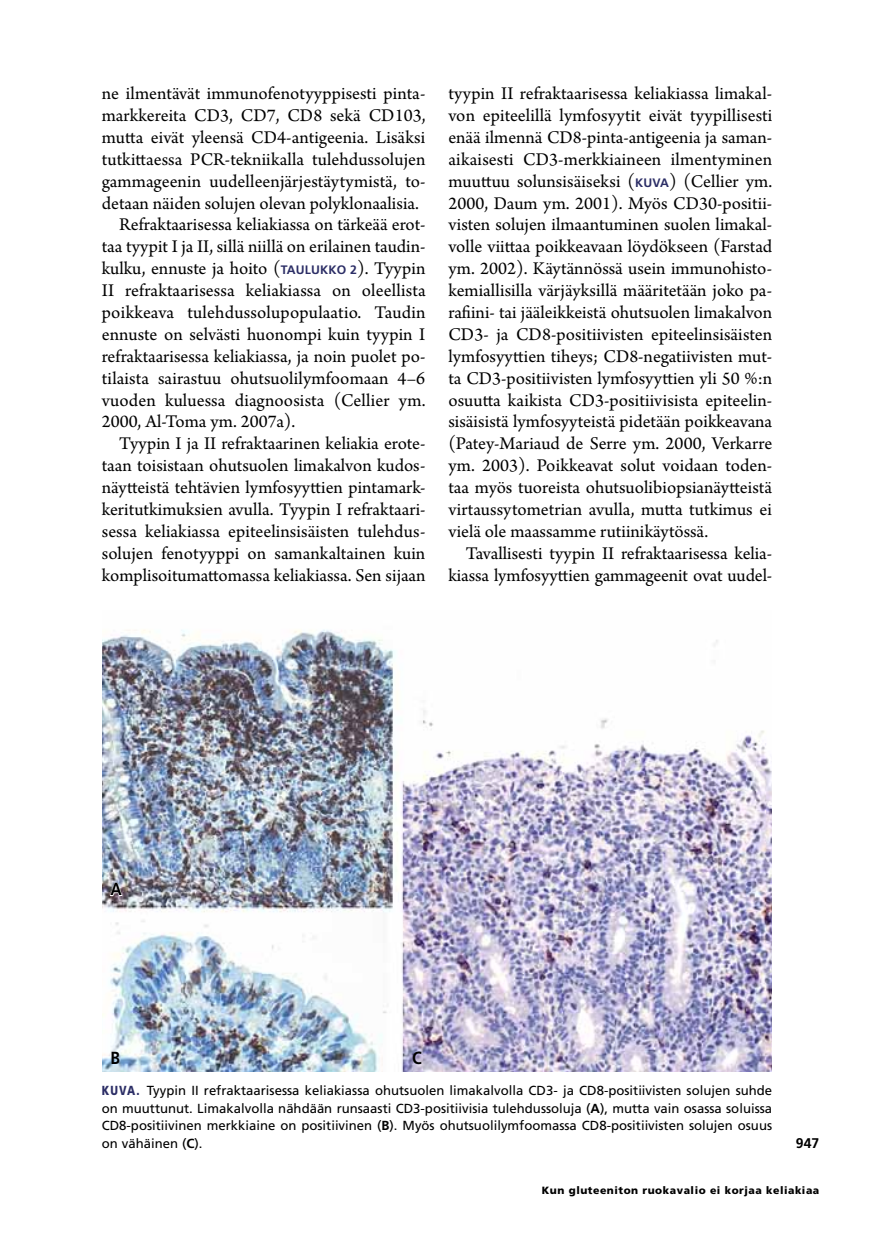
<style>
.page{position:relative;width:874px;height:1241px;background:#fff}
.page>*{position:absolute;margin:0;border:0;box-sizing:border-box;transform-origin:0 0}
.t1{font:18.9px/21.9px "Arno Pro";color:#000;text-align:justify}
.t2{font:700 17.5px "Frutiger LT Std";color:#000;scale:.9 1}
.t3{font:700 14px "Frutiger LT Std";color:#000}
.t4{font:13.12px/17.5px "Frutiger LT Std";color:#000;text-align:justify}
.t5{font:900 10.5px "Frutiger LT Std";letter-spacing:.05em;color:#000}
.s1{font-family:"Frutiger LT Std";font-weight:700;font-size:12.25px;color:#2c2e66}
.s2{font-weight:900;color:#2c2e66}
.s3{font-weight:700}
</style>
<div class="page">
<img style="left:102px;top:629px;width:669px;height:441px">
<svg style="left:109px;top:879px;width:14px;height:17px"></svg>
<p class="t1" style="left:102px;top:83px;width:325px">ne ilmentävät immunofenotyyppisesti pinta-</p>
<p class="t1" style="left:102px;top:105px;width:325px">markkereita CD3, CD7, CD8 sekä CD103,</p>
<p class="t1" style="left:102px;top:127px;width:325px">mutta eivät yleensä CD4-antigeenia. Lisäksi</p>
<p class="t1" style="left:102px;top:149px;width:325px">tutkittaessa PCR‑tekniikalla tulehdussolujen</p>
<p class="t1" style="left:102px;top:171px;width:325px">gammageenin uudelleenjärjestäytymistä, to-</p>
<p class="t1" style="left:102px;top:193px;width:318px">detaan näiden solujen olevan polyklonaalisia.</p>
<p class="t1" style="left:119px;top:215px;width:308px">Refraktaarisessa keliakiassa on tärkeää erot-</p>
<p class="t1" style="left:102px;top:237px;width:325px">taa tyypit I ja II, sillä niillä on erilainen taudin-</p>
<p class="t1" style="left:102px;top:258px;width:325px">kulku, ennuste ja hoito (<span class="s1">TAULUKKO 2</span>). Tyypin</p>
<p class="t1" style="left:102px;top:280px;width:325px">II refraktaarisessa keliakiassa on oleellista</p>
<p class="t1" style="left:102px;top:302px;width:325px">poikkeava tulehdussolupopulaatio. Taudin</p>
<p class="t1" style="left:102px;top:324px;width:325px">ennuste on selvästi huonompi kuin tyypin I</p>
<p class="t1" style="left:102px;top:346px;width:325px">refraktaarisessa keliakiassa, ja noin puolet po-</p>
<p class="t1" style="left:102px;top:368px;width:325px">tilaista sairastuu ohutsuolilymfoomaan 4–6</p>
<p class="t1" style="left:102px;top:390px;width:325px">vuoden kuluessa diagnoosista (Cellier ym.</p>
<p class="t1" style="left:102px;top:412px;width:195px">2000, Al-Toma ym. 2007a).</p>
<p class="t1" style="left:119px;top:433px;width:308px">Tyypin I ja II refraktaarinen keliakia erote-</p>
<p class="t1" style="left:102px;top:455px;width:325px">taan toisistaan ohutsuolen limakalvon kudos-</p>
<p class="t1" style="left:102px;top:477px;width:325px">näytteistä tehtävien lymfosyyttien pintamark-</p>
<p class="t1" style="left:102px;top:499px;width:325px">keritutkimuksien avulla. Tyypin I refraktaari-</p>
<p class="t1" style="left:102px;top:521px;width:325px">sessa keliakiassa epiteelinsisäisten tulehdus-</p>
<p class="t1" style="left:102px;top:543px;width:325px">solujen fenotyyppi on samankaltainen kuin</p>
<p class="t1" style="left:102px;top:565px;width:325px">komplisoitumattomassa keliakiassa. Sen sijaan</p>
<p class="t1" style="left:448px;top:83px;width:325px">tyypin II refraktaarisessa keliakiassa limakal&shy;von epiteelillä lymfosyytit eivät tyypillisesti enää ilmennä CD8-pinta-antigeenia ja saman&shy;aikaisesti CD3-merkkiaineen ilmentyminen muuttuu solunsisäiseksi (<span class="s1">KU VA</span> ) (Cellier ym.<br>2000, Daum ym. 2001). Myös CD30-positii&shy;visten solujen ilmaantuminen suolen limakal&shy;volle viittaa poikkeavaan löydökseen (Farstad ym. 2002). Käytännössä usein immunohisto&shy;kemiallisilla värjäyksillä määritetään joko pa&shy;rafiini- tai jääleikkeistä ohutsuolen limakalvon CD3- ja CD8-positiivisten epiteelinsisäisten lymfosyyttien tiheys; CD8-negatiivisten mut&shy;ta CD3-positiivisten lymfosyyttien yli 50 %:n osuutta kaikista CD3-positiivisista epiteelin&shy;sisäisistä lymfosyyteistä pidetään poikkeavana (Patey-Mariaud de Serre ym. 2000, Verkarre ym. 2003). Poikkeavat solut voidaan toden&shy;taa myös tuoreista ohutsuolibiopsianäytteistä virtaussytometrian avulla, mutta tutkimus ei vielä ole maassamme rutiinikäytössä.</p>
<p class="t1" style="left:448px;top:543px;width:325px;text-align:right">Tavallisesti tyypin II refraktaarisessa kelia&shy;kiassa lymfosyyttien gammageenit ovat uudel-</p>
<p class="t2" style="left:110px;top:879px;width:14px">A</p>
<p class="t2" style="left:110px;top:1047px;width:12px">B</p>
<p class="t2" style="left:412px;top:1047px;width:12px">C</p>
<p class="t4" style="left:102px;top:1081px;width:671px"><span class="s2">KU VA.</span> Tyypin II refraktaarisessa keliakiassa ohutsuolen limakalvolla CD3- ja CD8-positiivisten solujen suhde on muuttunut. Limakalvolla nähdään runsaasti CD3-positiivisia tulehdussoluja (<span class="s3">A</span>), mutta vain osassa soluissa CD8-positiivinen merkkiaine on positiivinen (<span class="s3">B</span>). Myös ohutsuolilymfoomassa CD8-positiivisten solujen osuus on vähäinen (<span class="s3">C</span>).</p>
<p class="t5" style="left:541px;top:1183px;width:279px">Kun gluteeniton ruokavalio ei korjaa keliakiaa</p>
<p class="t3" style="left:795px;top:1134px;width:25px">947</p>
</div>
